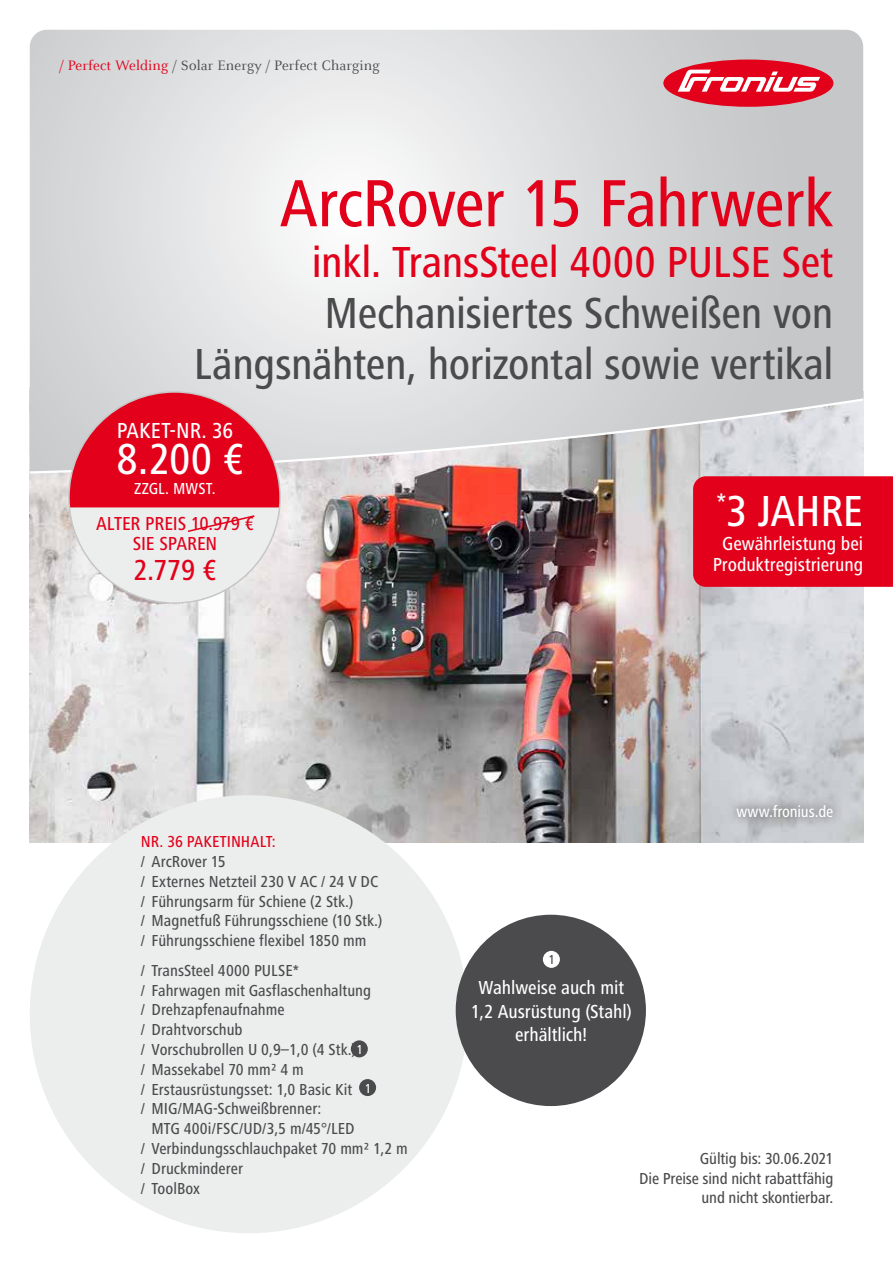
<style>
.page{position:relative;width:893px;height:1263px;background:#fff}
.page>*{position:absolute;margin:0;border:0;box-sizing:border-box;transform-origin:0 0}
.t1{font:500 condensed 69px "Frutiger Next LTCE";letter-spacing:-.02em;color:#e2001a}
.t2{font:500 condensed 45px/51px "Frutiger Next LTCE";letter-spacing:-.01em;color:#4b4b4d;text-align:right}
.t3{font:500 condensed 45px "Frutiger Next LTCE";letter-spacing:-.01em;color:#e2001a}
.t4{font:500 condensed 45px "Frutiger Next LTCE";letter-spacing:-.01em;color:#fff}
.t5{font:500 condensed 30px "Frutiger Next LTCE";color:#e2001a}
.t6{font:500 condensed 22.5px "Frutiger Next LTCE";color:#fff}
.t7{font:500 condensed 19.5px/23.4px "Frutiger Next LTCE";letter-spacing:-.005em;color:#fff;text-align:center}
.t8{font:500 condensed 19.5px/20.4px "Frutiger Next LTCE";letter-spacing:-.01em;color:#e2001a;text-align:center}
.t9{font:500 condensed 16.5px/19.8px "Frutiger Next LTCE";color:#4b4b4d}
.t10{font:500 condensed 16.5px/19.8px "Frutiger Next LT";letter-spacing:-.01em;color:#4b4b4d;text-align:right}
.t11{font:500 condensed 16.5px "Frutiger Next LTCE";letter-spacing:.005em;color:#e2001a}
.t12{font:500 condensed 16.5px "Frutiger Next LT";letter-spacing:-.01em;color:#fff}
.t13{font:500 condensed 16.5px "Frutiger Next LTCE";letter-spacing:.01em;color:#fff}
.t14{font:15px "Celeste Offc Pro";letter-spacing:.01em;color:#4b4b4d}
.t15{font:500 condensed 13.5px "Frutiger Next LTCE";color:#fff}
.t16{font:500 condensed 13.5px "Frutiger Next LTCE";color:#4b4b4d}
.s1{color:#e2001a}
.s2{font-family:"Frutiger Next LTW1 G"}
</style>
<div class="page">
<img style="left:30px;top:477px;width:833px;height:366px">
<div style="left:693px;top:476px;width:200px;height:111px;background:#e2001a"></div>
<svg style="left:30px;top:30px;width:833px;height:447px;background:#dadbdc"></svg>
<div style="left:663px;top:60px;width:170px;height:47px;background:#e2001a;border-radius:50%"></div>
<svg style="left:678px;top:70px;width:142px;height:22px"></svg>
<div style="left:726px;top:794px;width:118px;height:34px;background:#000;opacity:.75"></div>
<div style="left:30px;top:795px;width:438px;height:438px;background:#eceded;border-radius:50%"></div>
<div style="left:456px;top:915px;width:190px;height:191px;background:#4b4b4d;border-radius:50%"></div>
<div style="left:69px;top:392px;width:211px;height:211px;background:#e2001a;border-radius:50%"></div>
<svg style="left:69px;top:507px;width:211px;height:96px;background:#eae8e8"></svg>
<div style="left:543px;top:951px;width:17px;height:17px;background:#fff;border-radius:50%"></div>
<div style="left:351px;top:1040px;width:17px;height:17px;background:#4b4b4d;border-radius:50%"></div>
<div style="left:359px;top:1079px;width:17px;height:17px;background:#4b4b4d;border-radius:50%"></div>
<p class="t14" style="left:60px;top:57px;width:322px"><span class="s1">/ Perfect Welding</span> / Solar Energy / Perfect Charging</p>
<h1 class="t1" style="left:280px;top:164px;width:555px">ArcRover 15 Fahrwerk</h1>
<h2 class="t3" style="left:312px;top:237px;width:523px">inkl. TransSteel 4000 PULSE Set</h2>
<h2 class="t2" style="left:194px;top:288px;width:641px">Mechanisiertes Schweißen von<br>Längsnähten, horizontal sowie vertikal</h2>
<h3 class="t6" style="left:117px;top:418px;width:118px">PAKET-NR. 36</h3>
<h2 class="t4" style="left:117px;top:434px;width:129px">8.200 €</h2>
<p class="t13" style="left:134px;top:479px;width:83px">ZZGL. MWST.</p>
<p class="t8" style="left:96px;top:513px;width:159px">ALTER PREIS 10.979 €<br>SIE SPAREN</p>
<h3 class="t5" style="left:133px;top:553px;width:85px">2.779 €</h3>
<h2 class="t4" style="left:716px;top:486px;width:148px"><sup>*</sup>3 JAHRE</h2>
<p class="t7" style="left:713px;top:533px;width:152px;line-height:21px">Gewährleistung bei<br>Produktregistrierung</p>
<p class="t11" style="left:141px;top:832px;width:136px">NR. 36 PAKETINHALT:</p>
<p class="t9" style="left:141px;top:852px;width:243px">/ ArcRover 15<br>/ Externes Netzteil 230 V AC / 24 V DC / Führungsarm für Schiene (2 Stk.)<br>/ Magnetfuß Führungsschiene (10 Stk.) / Führungsschiene flexibel 1850 mm</p>
<p class="t9" style="left:141px;top:960px;width:232px">/ TransSteel 4000 PULSE*<br>/ Fahrwagen mit Gasflaschenhaltung / Drehzapfenaufnahme<br>/ Drahtvorschub<br>/ Vorschubrolle<span class="s2">n</span> U 0,9–1,0 (4 Stk.)<br>/ Massekabel 70 mm² 4 m<br>/ Erstausrüstungsset: 1,0 Basic Kit<br>/ MIG/MAG-Schweißbrenner:</p>
<p class="t9" style="left:141px;top:1119px;width:269px;text-indent:11px">MTG 400i/FSC/UD/3,5 m/45°/LED<br>/ Verbindungsschlauchpaket 70 mm² 1,2 m / Druckminderer<br>/ ToolBox</p>
<p class="t15" style="left:356px;top:1042px;width:8px">1</p>
<p class="t15" style="left:365px;top:1080px;width:8px">1</p>
<p class="t12" style="left:736px;top:802px;width:99px">www.fronius.de</p>
<p class="t16" style="left:548px;top:952px;width:8px">1</p>
<p class="t7" style="left:471px;top:976px;width:162px">Wahlweise auch mit<br>1,2 Ausrüstung (Stahl) erhältlich!</p>
<p class="t10" style="left:639px;top:1148px;width:196px">Gültig bis: 30.06.2021<br>Die Preise sind nicht rabattfähig und nicht skontierbar.</p>
</div>
